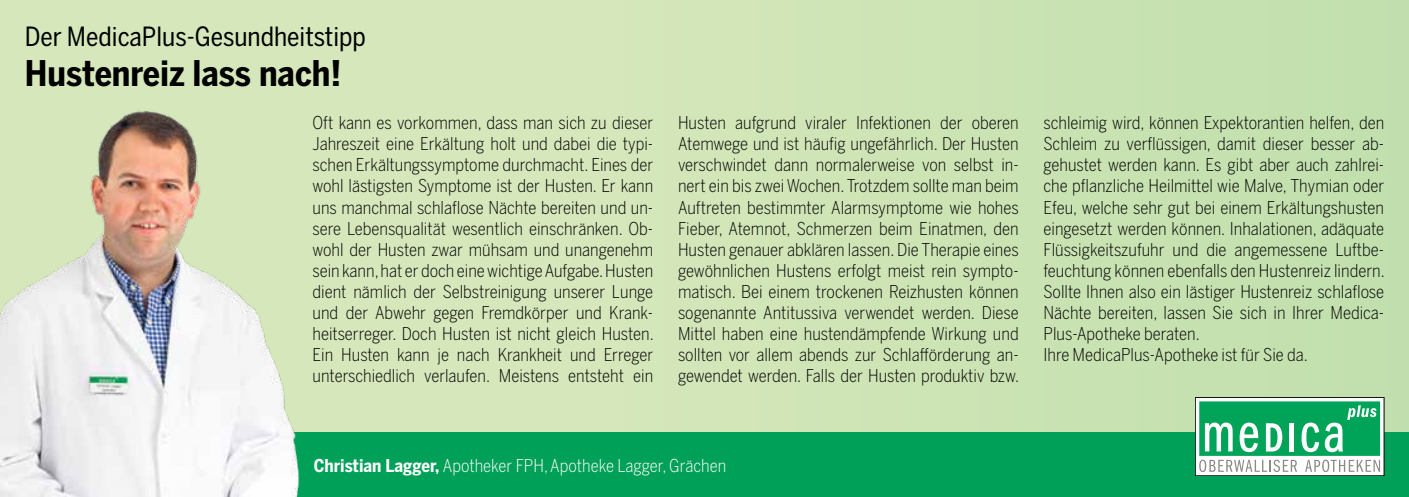
<style>
.page{position:relative;width:1409px;height:497px;background:#fff}
.page>*{position:absolute;margin:0;border:0;box-sizing:border-box;transform-origin:0 0}
.t1{font:700 35px "Benton Sans Cond";color:#000}
.t2{font:26.25px "Benton Sans Cond";color:#000}
.t3{font:300 17.5px/21px "Benton Sans Cond";color:#000;text-align:justify}
.t4{font:300 17.5px "Benton Sans Cond";color:#fff}
.s1{font-weight:700}
</style>
<div class="page">
<div style="left:0;top:0;width:1409px;height:444px;background:linear-gradient(to right,#dae9be,#c4e0af)"></div>
<div style="left:0;top:432px;width:1409px;height:64px;background:#00a058"></div>
<svg style="left:1197px;top:399px;width:185px;height:74px"></svg>
<div style="left:1195px;top:397px;width:189px;height:78px;border:1px solid #000"></div>
<svg style="left:1199px;top:401px;width:181px;height:70px"></svg>
<img style="left:0;top:104px;width:334px;height:392px">
<h2 class="t2" style="left:25px;top:21px;width:343px">Der MedicaPlus-Gesundheitstipp</h2>
<h1 class="t1" style="left:25px;top:53px;width:318px">Hustenreiz lass nach!</h1>
<p class="t3" style="left:313px;top:112px;width:343px">Oft kann es vorkommen, dass man sich zu dieser Jahreszeit eine Erkältung holt und dabei die typi&shy;schen Erkältungssymptome durchmacht. Eines der wohl lästigsten Symptome ist der Husten. Er kann uns manchmal schlaflose Nächte bereiten und un&shy;sere Lebensqualität wesentlich einschränken. Ob&shy;wohl der Husten zwar mühsam und unangenehm sein kann, hat er doch eine wichtige Aufgabe. Husten dient nämlich der Selbstreinigung unserer Lunge und der Abwehr gegen Fremdkörper und Krank&shy;heitserreger. Doch Husten ist nicht gleich Husten.<br>Ein Husten kann je nach Krankheit und Erreger unterschiedlich verlaufen. Meistens entsteht ein</p>
<p class="t3" style="left:678px;top:112px;width:343px">Husten aufgrund viraler Infektionen der oberen Atemwege und ist häufig ungefährlich. Der Husten verschwindet dann normalerweise von selbst in&shy;nert ein bis zwei Wochen. Trotzdem sollte man beim Auftreten bestimmter Alarmsymptome wie hohes Fieber, Atemnot, Schmerzen beim Einatmen, den Husten genauer abklären lassen. Die Therapie eines gewöhnlichen Hustens erfolgt meist rein sympto&shy;matisch. Bei einem trockenen Reizhusten können sogenannte Antitussiva verwendet werden. Diese Mittel haben eine hustendämpfende Wirkung und sollten vor allem abends zur Schlafförderung an&shy;gewendet werden. Falls der Husten produktiv bzw.</p>
<p class="t3" style="left:1043px;top:112px;width:343px;text-align:left">schleimig wird, können Expektorantien helfen, den Schleim zu verflüssigen, damit dieser besser ab&shy;gehustet werden kann. Es gibt aber auch zahlrei&shy;che pflanzliche Heilmittel wie Malve, Thymian oder Efeu, welche sehr gut bei einem Erkältungshusten eingesetzt werden können. Inhalationen, adäquate Flüssigkeitszufuhr und die angemessene Luftbe&shy;feuchtung können ebenfalls den Hustenreiz lindern.<br>Sollte Ihnen also ein lästiger Hustenreiz schlaflose Nächte bereiten, lassen Sie sich in Ihrer Medica-Plus-Apotheke beraten.<br>Ihre MedicaPlus-Apotheke ist für Sie da.</p>
<p class="t4" style="left:314px;top:454px;width:414px"><span class="s1">Christian Lagger,</span> Apotheker FPH, Apotheke Lagger, Grächen</p>
</div>
